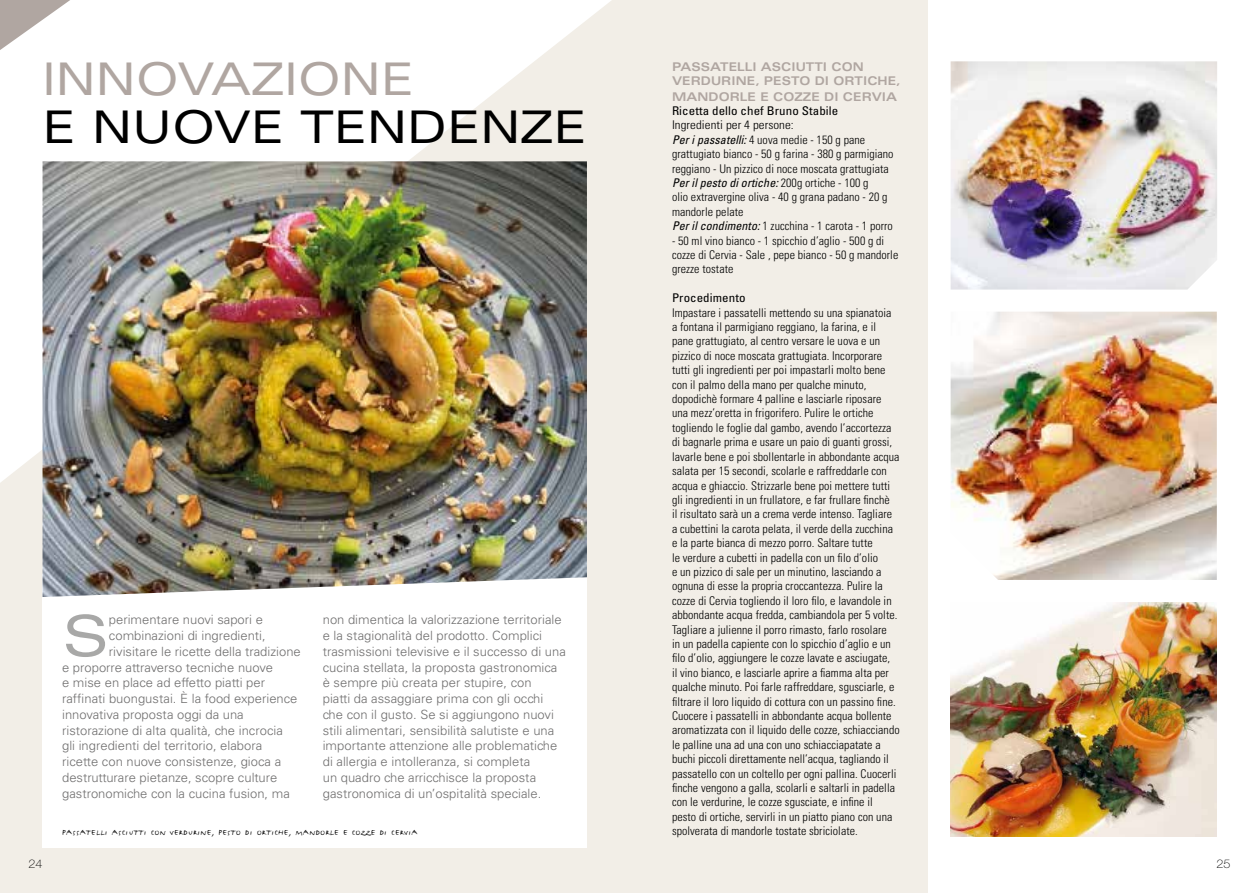
<style>
.page{position:relative;width:1259px;height:893px;background:#fff}
.page>*{position:absolute;margin:0;border:0;box-sizing:border-box;transform-origin:0 0}
.t1{font:expanded 56.4px "Univers";color:#a8a8a7}
.t2{font:expanded 45px "Univers";color:#000}
.t3{font:expanded 45px "Univers";color:#b0a6a1}
.t4{font:14.25px "FF Justlefthand Caps";color:#000}
.t5{font:300 12.75px/15.8px "Univers";color:#706f6f}
.t6{font:300 condensed 12px/14.4px "Univers";letter-spacing:.005em;color:#000}
.t7{font:300 condensed 12px/14.4px "Univers";letter-spacing:.005em;color:#000;scale:1.08 1}
.t8{font:700 expanded 12px/14.9px "Univers";letter-spacing:.005em;color:#b0a6a1;scale:.95 1}
.t9{font:condensed 12px "Univers";letter-spacing:.005em;color:#000;scale:1.08 1}
.t10{font:100 12px "Helvetica Neue LT Std";color:#000;scale:1.05 1}
.s1{font-weight:400;font-style:italic}
</style>
<div class="page">
<img style="left:950px;top:312px;width:266px;height:268px">
<div style="left:0;top:0;width:927px;height:893px;background:#f2eee7"></div>
<svg style="left:0;top:0;width:611px;height:483px;fill:#fff"></svg>
<div style="left:43px;top:574px;width:544px;height:274px;background:#fff"></div>
<svg style="left:0;top:0;width:70px;height:50px;background:#d7d2cf"></svg>
<img style="left:43px;top:161px;width:544px;height:436px">
<img style="left:950px;top:61px;width:267px;height:229px">
<img style="left:950px;top:602px;width:266px;height:234px">
<h2 class="t3" style="left:43px;top:52px;width:373px">INNOVAZIONE</h2>
<h2 class="t2" style="left:43px;top:100px;width:546px">E NUOVE TENDENZE</h2>
<h1 class="t1" style="left:62px;top:603px;width:48px">S</h1>
<p class="t5" style="left:109px;top:612px;width:155px">perimentare nuovi sapori e</p>
<p class="t5" style="left:109px;top:628px;width:158px">combinazioni di ingredienti,</p>
<p class="t5" style="left:109px;top:644px;width:193px">rivisitare le ricette della tradizione</p>
<p class="t5" style="left:62px;top:659px;width:212px">e proporre attraverso tecniche nuove</p>
<p class="t5" style="left:62px;top:675px;width:204px">e mise en place ad effetto piatti per</p>
<p class="t5" style="left:62px;top:691px;width:237px">raffinati buongustai. È la food experience</p>
<p class="t5" style="left:62px;top:707px;width:183px">innovativa proposta oggi da una</p>
<p class="t5" style="left:62px;top:722px;width:222px">ristorazione di alta qualità, che incrocia</p>
<p class="t5" style="left:62px;top:738px;width:202px">gli ingredienti del territorio, elabora</p>
<p class="t5" style="left:62px;top:754px;width:221px">ricette con nuove consistenze, gioca a</p>
<p class="t5" style="left:62px;top:769px;width:217px">destrutturare pietanze, scopre culture</p>
<p class="t5" style="left:62px;top:785px;width:229px">gastronomiche con la cucina fusion, ma</p>
<p class="t5" style="left:323px;top:612px;width:245px">non dimentica la valorizzazione territoriale e la stagionalità del prodotto. Complici trasmissioni televisive e il successo di una cucina stellata, la proposta gastronomica è sempre più creata per stupire, con<br>piatti da assaggiare prima con gli occhi che con il gusto. Se si aggiungono nuovi stili alimentari, sensibilità salutiste e una importante attenzione alle problematiche di allergia e intolleranza, si completa<br>un quadro che arricchisce la proposta gastronomica di un’ospitalità speciale.</p>
<p class="t8" style="left:672px;top:59px;width:242px">PASSATELLI ASCIUTTI CON<br>VERDURINE, PESTO DI ORTICHE,<br>MANDORLE E COZZE DI CERVIA</p>
<p class="t9" style="left:672px;top:103px;width:155px">Ricetta dello chef Bruno Stabile</p>
<p class="t7" style="left:672px;top:118px;width:207px">Ingredienti per 4 persone:<br><span class="s1">Per i passatelli:</span> 4 uova medie - 150 g pane grattugiato bianco - 50 g farina - 380 g parmigiano reggiano - Un pizzico di noce moscata grattugiata <span class="s1">Per il pesto di ortiche:</span> 200g ortiche - 100 g<br>olio extravergine oliva - 40 g grana padano - 20 g mandorle pelate<br><span class="s1">Per il condimento:</span> 1 zucchina - 1 carota - 1 porro</p>
<p class="t6" style="left:672px;top:233px;width:228px">- 50 ml vino bianco - 1 spicchio d’aglio - 500 g di cozze di Cervia - Sale , pepe bianco - 50 g mandorle grezze tostate</p>
<p class="t9" style="left:672px;top:290px;width:69px">Procedimento</p>
<p class="t6" style="left:672px;top:305px;width:229px">Impastare i passatelli mettendo su una spianatoia a fontana il parmigiano reggiano, la farina, e il pane grattugiato, al centro versare le uova e un pizzico di noce moscata grattugiata. Incorporare tutti gli ingredienti per poi impastarli molto bene con il palmo della mano per qualche minuto, dopodichè formare 4 palline e lasciarle riposare una mezz’oretta in frigorifero. Pulire le ortiche togliendo le foglie dal gambo, avendo l’accortezza di bagnarle prima e usare un paio di guanti grossi, lavarle bene e poi sbollentarle in abbondante acqua salata per 15 secondi, scolarle e raffreddarle con acqua e ghiaccio. Strizzarle bene poi mettere tutti gli ingredienti in un frullatore, e far frullare finchè<br>il risultato sarà un a crema verde intenso. Tagliare a cubettini la carota pelata, il verde della zucchina e la parte bianca di mezzo porro. Saltare tutte<br>le verdure a cubetti in padella con un filo d’olio<br>e un pizzico di sale per un minutino, lasciando a ognuna di esse la propria croccantezza. Pulire la cozze di Cervia togliendo il loro filo, e lavandole in abbondante acqua fredda, cambiandola per 5 volte.<br>Tagliare a julienne il porro rimasto, farlo rosolare<br>in un padella capiente con lo spicchio d’aglio e un filo d’olio, aggiungere le cozze lavate e asciugate,<br>il vino bianco, e lasciarle aprire a fiamma alta per qualche minuto. Poi farle raffreddare, sgusciarle, e filtrare il loro liquido di cottura con un passino fine.<br>Cuocere i passatelli in abbondante acqua bollente aromatizzata con il liquido delle cozze, schiacciando le palline una ad una con uno schiacciapatate a buchi piccoli direttamente nell’acqua, tagliando il passatello con un coltello per ogni pallina. Cuocerli finche vengono a galla, scolarli e saltarli in padella con le verdurine, le cozze sgusciate, e infine il pesto di ortiche, servirli in un piatto piano con una</p>
<p class="t4" style="left:62px;top:822px;width:357px">passatelli asciutti con verdurine, pesto di ortiche, mandorle e cozze di cervia</p>
<p class="t6" style="left:672px;top:824px;width:187px">spolverata di mandorle tostate sbriciolate.</p>
<p class="t10" style="left:28px;top:856px;width:15px">24</p>
<p class="t10" style="left:1216px;top:856px;width:15px">25</p>
</div>
